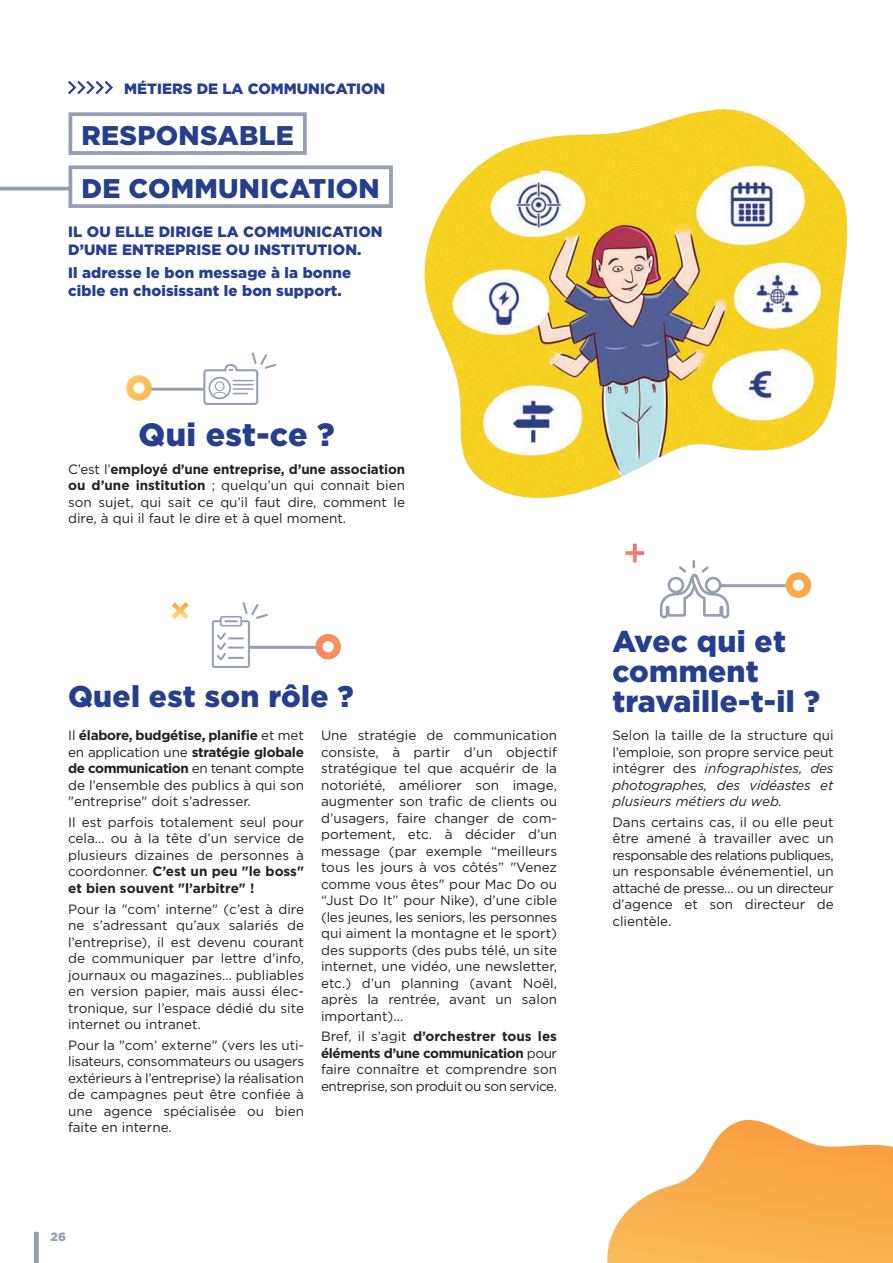
<style>
.page{position:relative;width:893px;height:1263px;background:#fff}
.page>*{position:absolute;margin:0;border:0;box-sizing:border-box;transform-origin:0 0}
.t1{font:900 32.25px "Gotham";letter-spacing:.01em;color:#253f8e}
.t2{font:900 30px/30px "Gotham";letter-spacing:.01em;color:#253f8e}
.t3{font:900 27px "Gotham";letter-spacing:.01em;color:#253f8e}
.t4{font:900 15px/18px "Gotham";letter-spacing:.01em;color:#253f8e}
.t5{font:13.5px/16.5px "Gotham";color:#231f20;text-align:justify}
.t6{font:900 12px "Gotham";color:#959eb2}
.s1{font-weight:700}
.s2{font-style:italic}
</style>
<div class="page">
<div style="left:34px;top:1232px;width:5px;height:31px;background:#959eb2"></div>
<div style="left:69px;top:165px;width:324px;height:43px;background:#fff;border:4px solid #959eb2"></div>
<div style="left:69px;top:112px;width:238px;height:43px;background:#fff;border:4px solid #959eb2"></div>
<hr style="left:0;top:187px;width:69px;height:3px;background:#959eb2">
<img style="left:424px;top:109px;width:424px;height:390px">
<svg style="left:68px;top:81px;width:45px;height:13px"></svg>
<svg style="left:607px;top:1120px;width:286px;height:143px"></svg>
<hr style="left:139px;top:388px;width:64px;height:3px;background:#959eb2">
<svg style="left:202px;top:352px;width:75px;height:53px"></svg>
<svg style="left:126px;top:375px;width:26px;height:26px"></svg>
<div style="left:133px;top:382px;width:12px;height:12px;background:#fff;border-radius:50%"></div>
<svg style="left:171px;top:602px;width:18px;height:17px"></svg>
<hr style="left:249px;top:646px;width:81px;height:3px;background:#959eb2">
<svg style="left:315px;top:634px;width:26px;height:25px"></svg>
<div style="left:323px;top:641px;width:11px;height:11px;background:#fff;border-radius:50%"></div>
<svg style="left:212px;top:602px;width:58px;height:66px"></svg>
<svg style="left:625px;top:544px;width:19px;height:18px"></svg>
<hr style="left:717px;top:584px;width:86px;height:3px;background:#959eb2">
<svg style="left:786px;top:572px;width:25px;height:26px"></svg>
<div style="left:793px;top:579px;width:11px;height:12px;background:#fff;border-radius:50%"></div>
<svg style="left:659px;top:560px;width:71px;height:59px"></svg>
<p class="t4" style="left:124px;top:79px;width:263px">MÉTIERS DE LA COMMUNICATION</p>
<h3 class="t3" style="left:82px;top:116px;width:214px">RESPONSABLE</h3>
<h3 class="t3" style="left:82px;top:170px;width:300px">DE COMMUNICATION</h3>
<p class="t4" style="left:68px;top:223px;width:316px">IL OU ELLE DIRIGE LA COMMUNICATION<br>D’UNE ENTREPRISE OU INSTITUTION.</p>
<p class="t4" style="left:68px;top:263px;width:285px">Il adresse le bon message à la bonne cible en choisissant le bon support.</p>
<h1 class="t1" style="left:139px;top:412px;width:197px">Qui est-ce ?</h1>
<p class="t5" style="left:68px;top:461px;width:338px">C’est l’<span class="s1">employé d’une entreprise, d’une association ou d’une institution</span> ; quelqu’un qui connait bien son sujet, qui sait ce qu’il faut dire, comment le dire, à qui il faut le dire et à quel moment.</p>
<h2 class="t2" style="left:68px;top:681px;width:287px">Quel est son rôle ?</h2>
<p class="t5" style="left:68px;top:727px;width:237px">Il <span class="s1">élabore, budgétise, planifie</span> et met en application une <span class="s1">stratégie globale de communication</span> en tenant compte de l’ensemble des publics à qui son "entreprise" doit s’adresser.</p>
<p class="t5" style="left:68px;top:813px;width:237px">Il est parfois totalement seul pour cela… ou à la tête d’un service de plusieurs dizaines de personnes à coordonner. <span class="s1">C’est un peu "le boss" et bien souvent "l’arbitre" !</span></p>
<p class="t5" style="left:68px;top:900px;width:237px">Pour la "com’ interne" (c’est à dire ne s’adressant qu’aux salariés de l’entreprise), il est devenu courant de communiquer par lettre d’info, journaux ou magazines… publiables en version papier, mais aussi élec&shy;tronique, sur l’espace dédié du site internet ou intranet.</p>
<p class="t5" style="left:68px;top:1036px;width:237px">Pour la "com’ externe" (vers les uti&shy;lisateurs, consommateurs ou usagers extérieurs à l’entreprise) la réalisation de campagnes peut être confiée à une agence spécialisée ou bien faite en interne.</p>
<p class="t5" style="left:321px;top:727px;width:237px">Une stratégie de communication consiste, à partir d’un objectif stratégique tel que acquérir de la notoriété, améliorer son image, augmenter son trafic de clients ou d’usagers, faire changer de com&shy;portement, etc. à décider d’un message (par exemple “meilleurs tous les jours à vos côtés” "Venez comme vous êtes" pour Mac Do ou “Just Do It” pour Nike), d’une cible (les jeunes, les seniors, les personnes qui aiment la montagne et le sport) des supports (des pubs télé, un site internet, une vidéo, une newsletter, etc.) d’un planning (avant Noël, après la rentrée, avant un salon important)...</p>
<p class="t5" style="left:321px;top:1028px;width:237px">Bref, il s’agit <span class="s1">d’orchestrer tous les éléments d’une communication</span> pour faire connaître et comprendre son entreprise, son produit ou son service.</p>
<p class="t6" style="left:50px;top:1229px;width:17px">26</p>
<h2 class="t2" style="left:612px;top:626px;width:209px">Avec qui et comment travaille-t-il ?</h2>
<p class="t5" style="left:612px;top:727px;width:223px">Selon la taille de la structure qui l’emploie, son propre service peut intégrer des <span class="s2">infographistes, des photographes, des vidéastes et plusieurs métiers du web.</span></p>
<p class="t5" style="left:612px;top:813px;width:223px">Dans certains cas, il ou elle peut être amené à travailler avec un responsable des relations publiques, un responsable événementiel, un attaché de presse… ou un directeur d’agence et son directeur de clientèle.</p>
</div>
